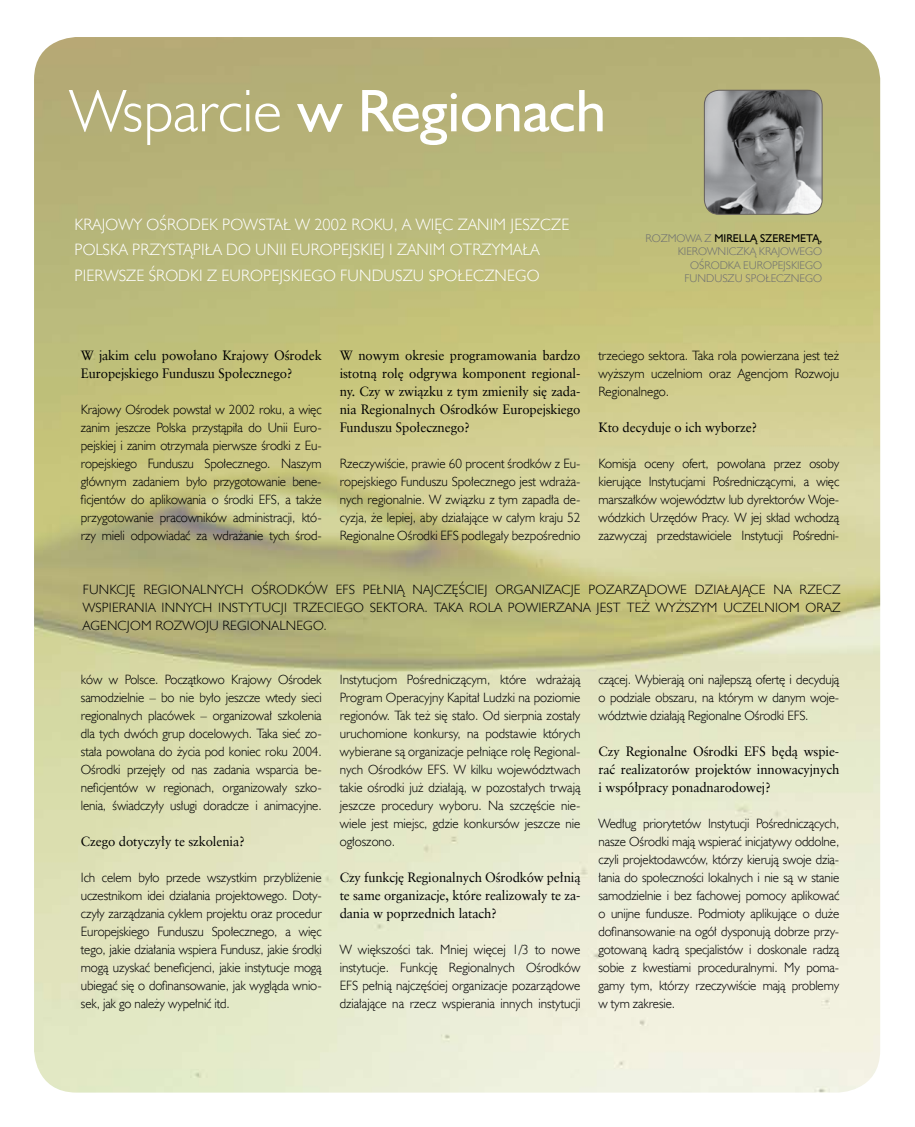
<style>
.page{position:relative;width:915px;height:1127px;background:#fff}
.page>*{position:absolute;margin:0;border:0;box-sizing:border-box;transform-origin:0 0}
.t1{font:60.45px "Humanst 521 EU";color:#fff}
.t2{font:16.5px "Humanst 521 Lt EU";letter-spacing:.01em;color:#fff}
.t3{font:13.5px/18px "Humanst 521 Lt EU";letter-spacing:-.01em;color:#000;text-align:justify}
.t4{font:13.5px/18px "Class Garmnd EU";letter-spacing:-.01em;color:#000;text-align:justify}
.t5{font:13.5px "Humanst 521 Lt EU";letter-spacing:.01em;color:#000}
.t6{font:11.25px/13.5px "Humanst 521 Lt EU";color:#6d6f71}
.t7{font:11.25px "Humanst 521 EU";color:#000}
.s1{font-family:"Humanst 521 Lt EU"}
.s2{font-family:"Humanst 521 Lt EU";color:#6d6f71}
</style>
<div class="page">
<img style="left:34px;top:37px;width:845px;height:1055px">
<img style="left:704px;top:90px;width:117px;height:124px">
<div style="left:704px;top:90px;width:118px;height:125px;border:1px solid #65605e;border-radius:15px"></div>
<h1 class="t1" style="left:70px;top:73px;width:537px"><span class="s1">Wsparcie</span> W REGIONACH</h1>
<p class="t2" style="left:74px;top:214px;width:45px">Krajowy</p>
<p class="t2" style="left:146px;top:214px;width:89px">Ośrodek pow</p>
<p class="t2" style="left:258px;top:214px;width:105px">stał w 2002 rok</p>
<p class="t2" style="left:382px;top:214px;width:187px">u, a wi ęc zani m jeszcze</p>
<p class="t2" style="left:74px;top:239px;width:189px">Polska przystąpi ła do Unii</p>
<p class="t2" style="left:291px;top:239px;width:30px">Europe</p>
<p class="t2" style="left:349px;top:239px;width:192px">jskiej i zani m otrzymała</p>
<p class="t2" style="left:74px;top:265px;width:10px">pierw</p>
<p class="t2" style="left:119px;top:265px;width:133px">sze środki z Europe</p>
<p class="t2" style="left:279px;top:265px;width:21px">jskiego</p>
<p class="t2" style="left:340px;top:265px;width:166px">Fun duszu Społecznego</p>
<p class="t7" style="left:645px;top:231px;width:178px"><span class="s2">Rozmowa z</span> MIRELLĄ SZEREMETĄ,</p>
<p class="t6" style="left:677px;top:244px;width:8px">kierownic</p>
<p class="t6" style="left:690px;top:244px;width:100px;text-indent:46px">zką Krajowego<br>Ośrodka Europe</p>
<p class="t6" style="left:684px;top:258px;width:115px;text-align:right">jskiego<br>Fun duszu Społecznego</p>
<p class="t4" style="left:81px;top:346px;width:242px">W jakim celu powołano Krajowy Ośrodek<br>Europejskiego Funduszu Społecznego?</p>
<p class="t3" style="left:81px;top:400px;width:242px">Krajowy Ośrodek powstał w 2002 roku, a więc zanim jeszcze Polska przystąpiła do Unii Euro&shy;pejskiej i zanim otrzymała pierwsze środki z Eu&shy;ropejskiego Funduszu Społecznego. Naszym głównym zadaniem było przygotowanie bene&shy;ficjentów do aplikowania o środki EFS, a także przygotowanie pracowników administracji, któ&shy;rzy mieli odpowiadać za wdrażanie tych środ-</p>
<p class="t4" style="left:339px;top:346px;width:242px">W nowym okresie programowania bardzo istotną rolę odgrywa komponent regional&shy;ny. Czy w związku z tym zmieniły się zada&shy;nia Regionalnych Ośrodków Europejskiego Funduszu Społecznego?</p>
<p class="t3" style="left:339px;top:454px;width:242px">Rzeczywiście, prawie 60 procent środków z Eu&shy;ropejskiego Funduszu Społecznego jest wdraża&shy;nych regionalnie. W związku z tym zapadła de&shy;cyzja, że lepiej, aby działające w całym kraju 52<br>Regionalne Ośrodki EFS podlegały bezpośrednio</p>
<p class="t3" style="left:598px;top:346px;width:242px">trzeciego sektora. Taka rola powierzana jest też wyższym uczelniom oraz Agencjom Rozwoju Regionalnego.</p>
<p class="t4" style="left:598px;top:418px;width:160px">Kto decyduje o ich wyborze?</p>
<p class="t3" style="left:598px;top:454px;width:242px">Komisja oceny ofert, powołana przez osoby kierujące Instytucjami Pośredniczącymi, a więc marszałków województw lub dyrektorów Woje&shy;wódzkich Urzędów Pracy. W jej skład wchodzą zazwyczaj przedstawiciele Instytucji Pośredni-</p>
<p class="t3" style="left:83px;top:580px;width:26px">Funkc</p>
<p class="t3" style="left:126px;top:580px;width:35px">ję Region</p>
<p class="t3" style="left:192px;top:580px;width:17px">alnyc</p>
<p class="t3" style="left:234px;top:580px;width:75px">h Ośrodków</p>
<p class="t3" style="left:335px;top:580px;width:56px">EFS pełnią</p>
<p class="t5" style="left:412px;top:581px;width:93px">najczęściej org</p>
<p class="t5" style="left:523px;top:581px;width:144px">ani zacje pozarządowe</p>
<p class="t5" style="left:694px;top:581px;width:56px">działające</p>
<p class="t3" style="left:773px;top:580px;width:68px">na rzecz</p>
<p class="t3" style="left:83px;top:598px;width:26px">wspier</p>
<p class="t3" style="left:126px;top:598px;width:44px">ania innyc</p>
<p class="t5" style="left:202px;top:599px;width:124px">h in stytucji trzeciego</p>
<p class="t3" style="left:370px;top:598px;width:109px">sektora. Taka rol</p>
<p class="t3" style="left:494px;top:598px;width:23px">a powier</p>
<p class="t5" style="left:556px;top:599px;width:204px">zana jest też wyższym uczelnio</p>
<p class="t3" style="left:788px;top:598px;width:53px">m oraz</p>
<p class="t3" style="left:83px;top:616px;width:10px">Agenc</p>
<p class="t5" style="left:127px;top:617px;width:113px">jo m Rozwoju Region</p>
<p class="t3" style="left:271px;top:616px;width:18px">alnego</p>
<p class="t3" style="left:323px;top:616px;width:5px">.</p>
<p class="t3" style="left:81px;top:670px;width:242px">ków w Polsce. Początkowo Krajowy Ośrodek samodzielnie – bo nie było jeszcze wtedy sieci regionalnych placówek – organizował szkolenia dla tych dwóch grup docelowych. Taka sieć zo&shy;stała powołana do życia pod koniec roku 2004.<br>Ośrodki przejęły od nas zadania wsparcia be&shy;neficjentów w regionach, organizowały szko&shy;lenia, świadczyły usługi doradcze i animacyjne.</p>
<p class="t4" style="left:81px;top:832px;width:165px">Czego dotyczyły te szkolenia?</p>
<p class="t3" style="left:81px;top:868px;width:242px">Ich celem było przede wszystkim przybliżenie uczestnikom idei działania projektowego. Doty&shy;czyły zarządzania cyklem projektu oraz procedur Europejskiego Funduszu Społecznego, a więc tego, jakie działania wspiera Fundusz, jakie środki mogą uzyskać beneficjenci, jakie instytucje mogą ubiegać się o dofinansowanie, jak wygląda wnio&shy;sek, jak go należy wypełnić itd.</p>
<p class="t3" style="left:339px;top:670px;width:242px">Instytucjom Pośredniczącym, które wdrażają Program Operacyjny Kapitał Ludzki na poziomie regionów. Tak też się stało. Od sierpnia zostały uruchomione konkursy, na podstawie których wybierane są organizacje pełniące rolę Regional&shy;nych Ośrodków EFS. W kilku województwach takie ośrodki już działają, w pozostałych trwają jeszcze procedury wyboru. Na szczęście nie&shy;wiele jest miejsc, gdzie konkursów jeszcze nie ogłoszono.</p>
<p class="t4" style="left:339px;top:868px;width:242px">Czy funkcję Regionalnych Ośrodków pełnią te same organizacje, które realizowały te za&shy;dania w poprzednich latach?</p>
<p class="t3" style="left:339px;top:940px;width:242px">W większości tak. M niej więcej 1/3 to nowe instytucje. Funkcję Regionalnych Ośrodków EFS pełnią najczęściej organizacje pozarządowe działające na rzecz wspierania innych instytucji</p>
<p class="t3" style="left:598px;top:670px;width:242px">czącej. Wybierają oni najlepszą ofertę i decydują o podziale obszaru, na którym w danym woje&shy;wództwie działają Regionalne Ośrodki EFS.</p>
<p class="t4" style="left:598px;top:742px;width:242px">Czy Regionalne Ośrodki EFS będą wspie&shy;rać realizatorów projektów innowacyjnych i współpracy ponadnarodowej?</p>
<p class="t3" style="left:598px;top:814px;width:242px">Według priorytetów Instytucji Pośredniczących, nasze Ośrodki mają wspierać inicjatywy oddolne, czyli projektodawców, którzy kierują swoje dzia&shy;łania do społeczności lokalnych i nie są w stanie samodzielnie i bez fachowej pomocy aplikować o unijne fundusze. Podmioty aplikujące o duże dofinansowanie na ogół dysponują dobrze przy&shy;gotowaną kadrą specjalistów i doskonale radzą sobie z kwestiami proceduralnymi. My poma&shy;gamy tym, którzy rzeczywiście mają problemy w tym zakresie.</p>
</div>
